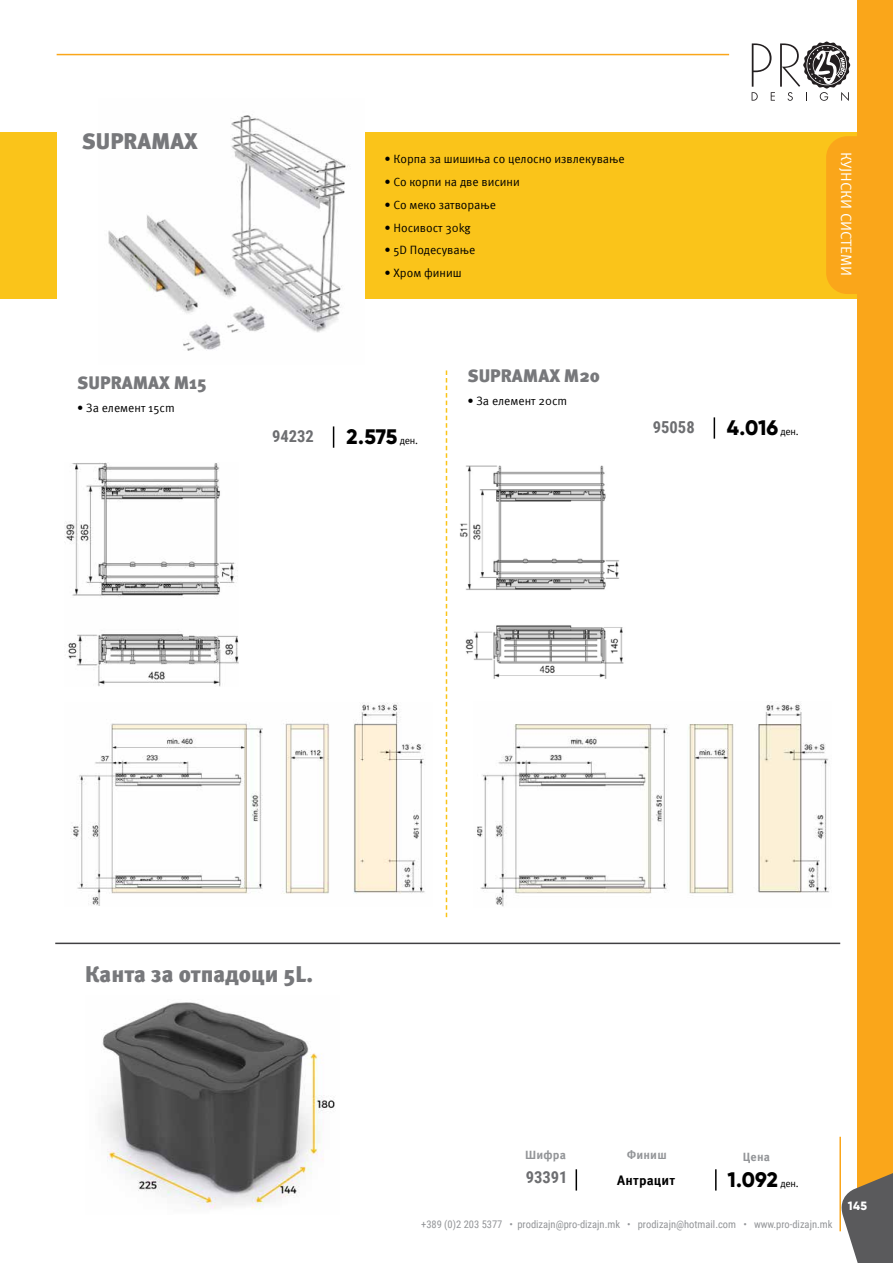
<style>
.page{position:relative;width:893px;height:1263px;background:#fff}
.page>*{position:absolute;margin:0;border:0;box-sizing:border-box;transform-origin:0 0}
.t1{font:900 22.5px "Meta Pro";color:#77787b}
.t2{font:800 21px "Gilroy";letter-spacing:-.005em;color:#000}
.t3{font:900 18px "Meta Pro";color:#77787b}
.t4{font:700 16.5px "Roboto Condensed";color:#6d6e71}
.t5{font:15px "Meta Pro";color:#fff}
.t6{font:700 13.5px "Meta Pro";letter-spacing:.015em;color:#000}
.t7{font:12px "Meta Pro";color:#000}
.t8{font:700 12px "Meta Pro";letter-spacing:.01em;color:#939598}
.t9{font:800 12px "Gilroy";color:#fff}
.t10{font:10.5px "Roboto Condensed";color:#939598}
.t11{font:10.2px "Meta Pro";letter-spacing:-.025em;color:#000}
.s1{font-family:"Meta Pro";font-weight:400;font-size:10.2px}
</style>
<div class="page">
<div style="left:0;top:133px;width:865px;height:166px;background:#fac41a"></div>
<hr style="left:55px;top:942px;width:785px;height:2px;background:#414042">
<img style="left:102px;top:1002px;width:233px;height:208px">
<svg style="left:576px;top:1169px;width:1px;height:21px"></svg>
<hr style="left:715px;top:1169px;width:2px;height:21px;background:#000">
<div style="left:826px;top:136px;width:66px;height:158px;background:#faa61a;border-radius:21px"></div>
<div style="left:57px;top:98px;width:307px;height:266px;background:#fff"></div>
<img style="left:108px;top:115px;width:240px;height:236px">
<img style="left:65px;top:462px;width:174px;height:225px">
<img style="left:71px;top:703px;width:354px;height:203px">
<svg style="left:333px;top:426px;width:1px;height:22px"></svg>
<svg style="left:714px;top:417px;width:1px;height:22px"></svg>
<svg style="left:446px;top:370px;width:1px;height:547px"></svg>
<img style="left:459px;top:465px;width:165px;height:214px">
<img style="left:477px;top:703px;width:353px;height:204px">
<div style="left:858px;top:0;width:35px;height:1211px;background:#faa61a"></div>
<svg style="left:839px;top:1141px;width:54px;height:122px"></svg>
<hr style="left:839px;top:1137px;width:2px;height:94px;background:#faa61a">
<hr style="left:57px;top:54px;width:672px;height:1px;background:#faa61a">
<svg style="left:752px;top:42px;width:98px;height:59px"></svg>
<h1 class="t1" style="left:82px;top:123px;width:117px">SUPRAMAX</h1>
<h3 class="t3" style="left:77px;top:368px;width:131px">SUPRAMAX M15</h3>
<p class="t7" style="left:77px;top:399px;width:99px">• За елемент 15cm</p>
<p class="t7" style="left:384px;top:150px;width:242px">• Корпа за шишиња со целосно извлекување</p>
<p class="t7" style="left:384px;top:172px;width:137px">• Со корпи на две висини</p>
<p class="t7" style="left:384px;top:195px;width:113px">• Со меко затворање</p>
<p class="t7" style="left:384px;top:218px;width:88px">• Носивост 30kg</p>
<p class="t7" style="left:384px;top:241px;width:92px">• 5D Подесување</p>
<p class="t7" style="left:384px;top:264px;width:79px">• Хром финиш</p>
<h3 class="t4" style="left:272px;top:425px;width:43px">94232</h3>
<h2 class="t2" style="left:347px;top:424px;width:52px">2.575</h2>
<p class="t11" style="left:400px;top:433px;width:20px">ден.</p>
<h3 class="t3" style="left:467px;top:362px;width:134px">SUPRAMAX M20</h3>
<p class="t7" style="left:467px;top:392px;width:101px">• За елемент 20cm</p>
<h3 class="t4" style="left:653px;top:416px;width:43px">95058</h3>
<h2 class="t2" style="left:727px;top:415px;width:53px">4.016</h2>
<p class="t11" style="left:780px;top:424px;width:20px">ден.</p>
<p class="t5" style="left:857px;top:152px;width:126px;rotate:90deg">КУЈНСКИ СИСТЕМИ</p>
<h1 class="t1" style="left:85px;top:956px;width:229px">Канта за отпадоци 5L.</h1>
<p class="t8" style="left:525px;top:1146px;width:42px">Шифра</p>
<p class="t8" style="left:627px;top:1146px;width:41px">Финиш</p>
<p class="t8" style="left:743px;top:1148px;width:29px">Цена</p>
<h3 class="t4" style="left:526px;top:1166px;width:43px">93391</h3>
<h2 class="t2" style="left:727px;top:1166px;width:73px">1.092 <span class="s1">ден.</span></h2>
<p class="t6" style="left:617px;top:1170px;width:59px">Антрацит</p>
<p class="t10" style="left:421px;top:1217px;width:413px">+389 (0)2 203 5377 • prodizajn@pro-dizajn.mk • prodizajn@hotmail.com • www.pro-dizajn.mk</p>
<p class="t9" style="left:848px;top:1198px;width:20px">145</p>
</div>
